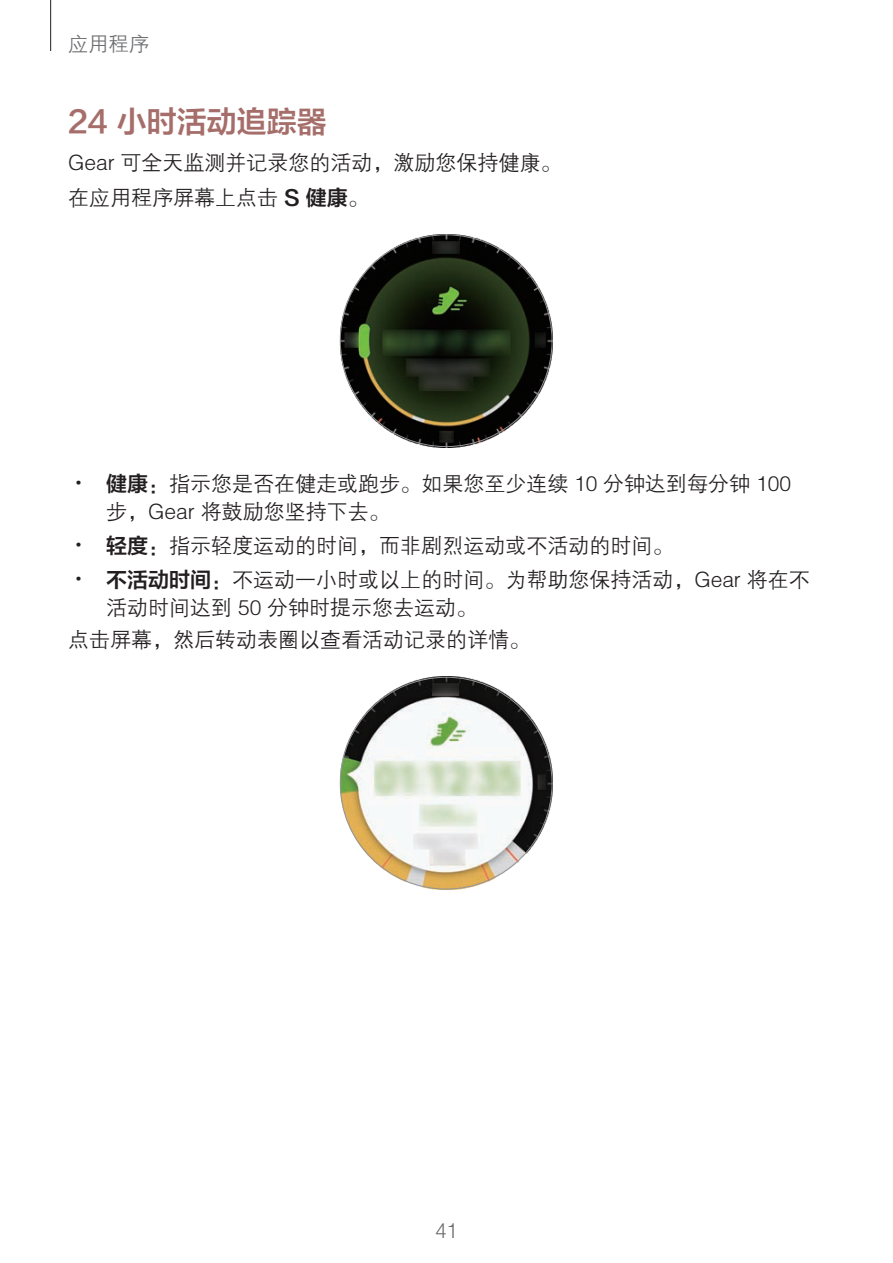
<style>
.page{position:relative;width:893px;height:1263px;background:#fff}
.page>*{position:absolute;margin:0;border:0;box-sizing:border-box;transform-origin:0 0}
.t1{font:30px "FZLTZCHJW GB1 0";color:#a66e6a}
.t2{font:21px/34.2px "FZZDXJW GB1 0";color:#231f20}
.t3{font:21px "FZZDXJW GB1 0";color:#6c6d70;scale:.95 1}
.t4{font:20.25px "FZZDXJW GB1 0";color:#6c6d70}
.s1{font-family:"FZLTZCHJW GB1 0"}
</style>
<div class="page">
<hr style="left:50px;top:0;width:1px;height:51px;background:#231f20">
<img style="left:340px;top:234px;width:212px;height:213px">
<img style="left:340px;top:677px;width:212px;height:212px">
<p class="t4" style="left:68px;top:33px;width:82px">应用程序</p>
<h1 class="t1" style="left:68px;top:105px;width:260px">24 小时活动追踪器</h1>
<p class="t2" style="left:68px;top:147px;width:495px">Gear 可全天监测并记录您的活动，激励您保持健康。在应用程序屏幕上点击 <span class="s1">S 健康</span>。</p>
<p class="t2" style="left:106px;top:471px;width:686px;line-height:27.8px;text-indent:-38px">· <span class="s1">健康</span>：指示您是否在健走或跑步。如果您至少连续 10 分钟达到每分钟 100步，Gear 将鼓励您坚持下去。</p>
<p class="t2" style="left:68px;top:529px;width:743px">· <span class="s1">轻度</span>：指示轻度运动的时间，而非剧烈运动或不活动的时间。<br>· <span class="s1">不活动时间</span>：不运动一小时或以上的时间。为帮助您保持活动，Gear 将在不</p>
<p class="t2" style="left:68px;top:592px;width:464px;line-height:32px;text-indent:38px">活动时间达到 50 分钟时提示您去运动。<br>点击屏幕，然后转动表圈以查看活动记录的详情。</p>
<p class="t3" style="left:435px;top:1220px;width:25px">41</p>
</div>
